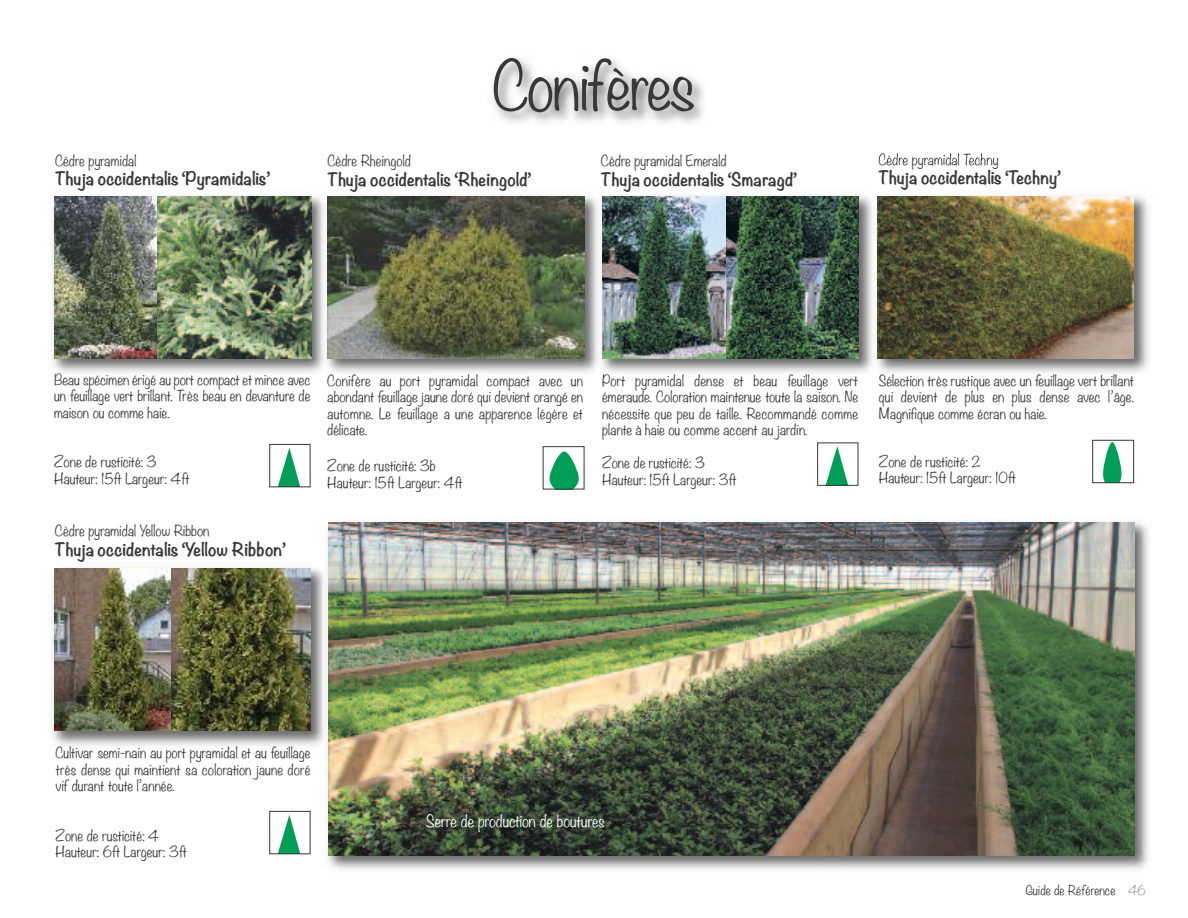
<style>
.page{position:relative;width:1188px;height:918px;background:#fff}
.page>*{position:absolute;margin:0;border:0;box-sizing:border-box;transform-origin:0 0}
.t1{font:300 60px "Noteworthy";letter-spacing:-.025em;color:#393839}
.t2{font:700 16.5px "Noteworthy";color:#393839}
.t3{font:300 15px "Noteworthy";color:#fff}
.t4{font:300 13.5px/16.5px "Noteworthy";color:#393839;text-align:justify}
.t5{font:300 12px "Noteworthy";color:#393839}
.s1{color:#9c9c9c}
</style>
<div class="page">
<img style="left:52px;top:195px;width:544px;height:178px">
<img style="left:604px;top:195px;width:545px;height:178px">
<img style="left:52px;top:567px;width:270px;height:179px">
<img style="left:171px;top:569px;width:140px;height:162px">
<img style="left:604px;top:197px;width:255px;height:162px">
<img style="left:878px;top:197px;width:256px;height:162px">
<img style="left:54px;top:197px;width:257px;height:162px">
<img style="left:492px;top:58px;width:507px;height:103px">
<img style="left:879px;top:153px;width:29px;height:8px">
<img style="left:322px;top:195px;width:8px;height:178px">
<img style="left:596px;top:196px;width:8px;height:182px">
<img style="left:602px;top:197px;width:2px;height:162px">
<img style="left:328px;top:197px;width:256px;height:162px">
<svg style="left:278px;top:448px;width:22px;height:37px"></svg>
<div style="left:269px;top:444px;width:41px;height:43px;border:1px solid #393839"></div>
<svg style="left:1103px;top:442px;width:18px;height:39px"></svg>
<div style="left:1092px;top:440px;width:42px;height:43px;border:1px solid #393839"></div>
<svg style="left:826px;top:446px;width:22px;height:38px"></svg>
<div style="left:817px;top:443px;width:41px;height:43px;border:1px solid #393839"></div>
<svg style="left:278px;top:815px;width:22px;height:37px"></svg>
<div style="left:269px;top:811px;width:41px;height:43px;border:1px solid #393839"></div>
<svg style="left:550px;top:452px;width:29px;height:35px"></svg>
<div style="left:543px;top:446px;width:41px;height:43px;border:1px solid #393839"></div>
<img style="left:54px;top:569px;width:117px;height:162px">
<img style="left:322px;top:521px;width:827px;height:349px">
<img style="left:329px;top:523px;width:805px;height:333px">
<p class="t4" style="left:55px;top:151px;width:83px">Cèdre pyramidal</p>
<p class="t2" style="left:55px;top:164px;width:216px">Thuja occidentalis ‘Pyramidalis’</p>
<h1 class="t1" style="left:492px;top:33px;width:205px">Conifères</h1>
<p class="t4" style="left:328px;top:152px;width:85px">Cèdre Rheingold</p>
<p class="t2" style="left:328px;top:165px;width:205px">Thuja occidentalis ‘Rheingold’</p>
<p class="t4" style="left:601px;top:152px;width:127px">Cèdre pyramidal Emerald</p>
<p class="t2" style="left:601px;top:165px;width:197px">Thuja occidentalis ‘Smaragd’</p>
<p class="t4" style="left:878px;top:150px;width:122px">Cèdre pyramidal Techny</p>
<p class="t2" style="left:878px;top:163px;width:184px">Thuja occidentalis ‘Techny’</p>
<p class="t4" style="left:54px;top:370px;width:258px">Beau spécimen érigé au port compact et mince avec un feuillage vert brillant. Très beau en devanture de maison ou comme haie.</p>
<p class="t4" style="left:54px;top:453px;width:137px">Zone de rusticité: 3<br>Hauteur: 15ft Largeur: 4ft</p>
<p class="t4" style="left:55px;top:521px;width:156px">Cèdre pyramidal Yellow Ribbon</p>
<p class="t2" style="left:55px;top:534px;width:232px">Thuja occidentalis ‘Yellow Ribbon’</p>
<p class="t4" style="left:327px;top:371px;width:257px">Conifère au port pyramidal compact avec un abondant feuillage jaune doré qui devient orangé en automne. Le feuillage a une apparence légère et délicate.</p>
<p class="t4" style="left:327px;top:457px;width:137px">Zone de rusticité: 3b<br>Hauteur: 15ft Largeur: 4ft</p>
<p class="t4" style="left:602px;top:371px;width:257px">Port pyramidal dense et beau feuillage vert émeraude. Coloration maintenue toute la saison. Ne nécessite que peu de taille. Recommandé comme plante à haie ou comme accent au jardin.</p>
<p class="t4" style="left:602px;top:454px;width:136px">Zone de rusticité: 3<br>Hauteur: 15ft Largeur: 3ft</p>
<p class="t4" style="left:879px;top:371px;width:257px">Sélection très rustique avec un feuillage vert brillant qui devient de plus en plus dense avec l’âge.<br>Magnifique comme écran ou haie.</p>
<p class="t4" style="left:879px;top:452px;width:139px">Zone de rusticité: 2<br>Hauteur: 15ft Largeur: 10ft</p>
<p class="t4" style="left:55px;top:744px;width:257px">Cultivar semi-nain au port pyramidal et au feuillage très dense qui maintient sa coloration jaune doré vif durant toute l’année.</p>
<p class="t4" style="left:55px;top:826px;width:133px">Zone de rusticité: 4<br>Hauteur: 6ft Largeur: 3ft</p>
<p class="t3" style="left:426px;top:808px;width:180px">Serre de production de boutures</p>
<p class="t5" style="left:1026px;top:879px;width:121px">Guide de Référence <span class="s1">46</span></p>
</div>
